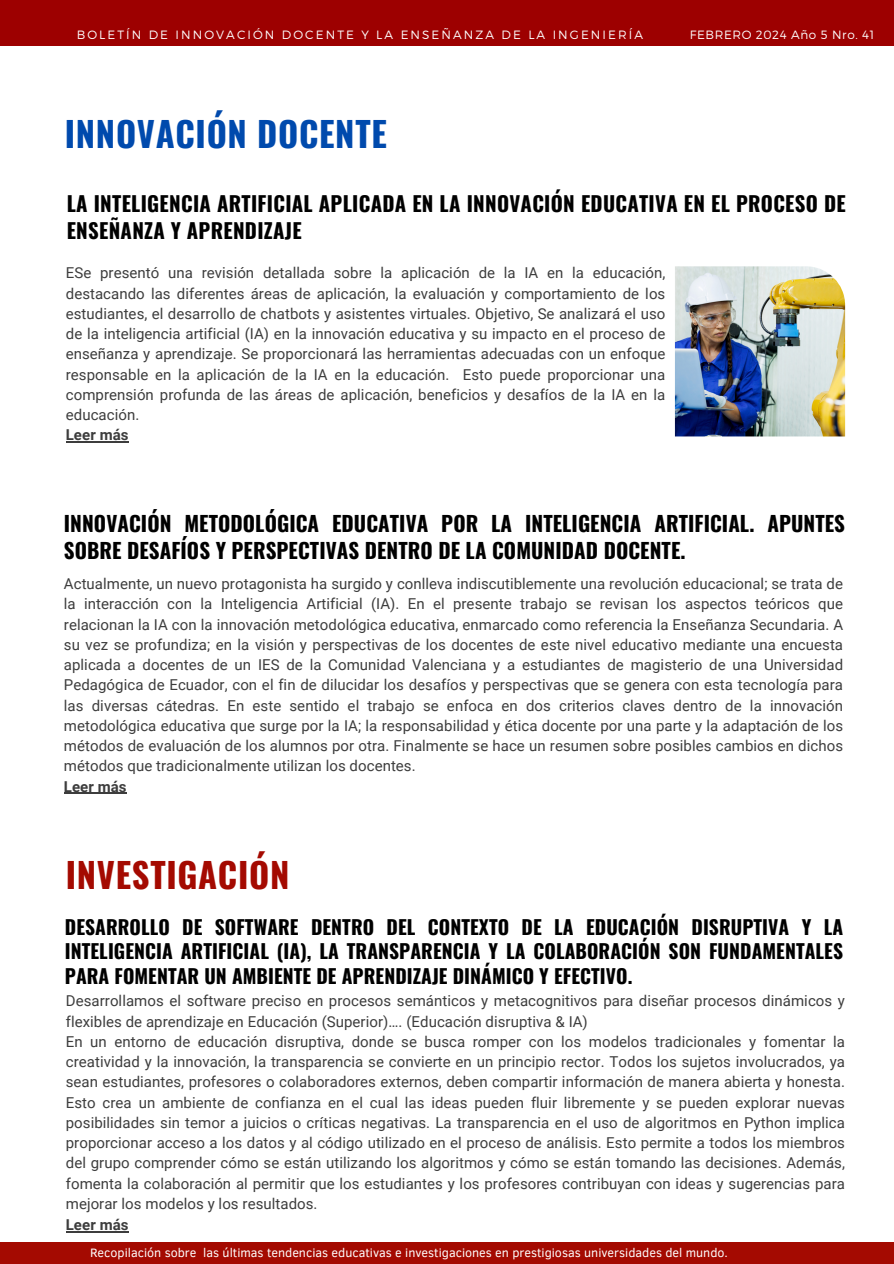
<style>
.page{position:relative;width:894px;height:1264px;background:#fff}
.page>*{position:absolute;margin:0;border:0;box-sizing:border-box;transform-origin:0 0}
.t1{font:700 34.5px "Oswald";letter-spacing:.02em;color:#004aad}
.t2{font:700 34.5px "Oswald";letter-spacing:.02em;color:#a40a01}
.t3{font:700 21px/27px "Oswald";letter-spacing:.005em;color:#000}
.t4{font:700 20.7px/26.7px "Oswald";letter-spacing:.015em;color:#000}
.t5{font:700 19.5px/24.8px "Oswald";letter-spacing:.005em;color:#000;text-align:justify}
.t6{font:15px/20.2px "Roboto";letter-spacing:.005em;color:#3d3d3d;text-align:justify}
.t7{font:700 15px "Roboto";letter-spacing:.005em;color:#3d3d3d}
.t8{font:12.45px "Clear Sans";color:#fff}
.t9{font:300 12px "Montserrat";letter-spacing:.175em;color:#fff}
.t10{font:300 12px "Montserrat";letter-spacing:.05em;color:#fff}
</style>
<div class="page">
<div style="left:0;top:0;width:893px;height:45px;background:#9d0000"></div>
<div style="left:0;top:1242px;width:893px;height:21px;background:#a40a01"></div>
<img style="left:674px;top:266px;width:170px;height:170px">
<hr style="left:64px;top:792px;width:63px;height:2px;background:#3d3d3d">
<hr style="left:66px;top:441px;width:63px;height:1px;background:#3d3d3d">
<hr style="left:66px;top:1231px;width:63px;height:1px;background:#3d3d3d">
<p class="t9" style="left:77px;top:27px;width:567px">BOLETÍN DE INNOVACIÓN DOCENTE Y LA ENSEÑANZA DE LA INGENIERÍA</p>
<h1 class="t1" style="left:65px;top:107px;width:323px">INNOVACIÓN DOCENTE</h1>
<p class="t10" style="left:689px;top:26px;width:186px">FEBRERO 2024 Año 5 Nro. 41</p>
<h3 class="t4" style="left:67px;top:189px;width:780px">LA INTELIGENCIA ARTIFICIAL APLICADA EN LA INNOVACIÓN EDUCATIVA EN EL PROCESO DE<br>ENSEÑANZA Y APRENDIZAJE</h3>
<p class="t6" style="left:66px;top:263px;width:601px">ESe presentó una revisión detallada sobre la aplicación de la IA en la educación, destacando las diferentes áreas de aplicación, la evaluación y comportamiento de los estudiantes, el desarrollo de chatbots y asistentes virtuales. Objetivo, Se analizará el uso de la inteligencia artificial (IA) en la innovación educativa y su impacto en el proceso de enseñanza y aprendizaje. Se proporcionará las herramientas adecuadas con un enfoque responsable en la aplicación de la IA en la educación. Esto puede proporcionar una comprensión profunda de las áreas de aplicación, beneficios y desafíos de la IA en la educación.</p>
<p class="t7" style="left:66px;top:426px;width:64px">Leer más</p>
<h2 class="t3" style="left:64px;top:509px;width:782px">INNOVACIÓN METODOLÓGICA EDUCATIVA POR LA INTELIGENCIA ARTIFICIAL. APUNTES<br>SOBRE DESAFÍOS Y PERSPECTIVAS DENTRO DE LA COMUNIDAD DOCENTE.</h2>
<p class="t6" style="left:64px;top:574px;width:780px">Actualmente, un nuevo protagonista ha surgido y conlleva indiscutiblemente una revolución educacional; se trata de la interacción con la Inteligencia Artificial (IA). En el presente trabajo se revisan los aspectos teóricos que relacionan la IA con la innovación metodológica educativa, enmarcado como referencia la Enseñanza Secundaria. A su vez se profundiza; en la visión y perspectivas de los docentes de este nivel educativo mediante una encuesta aplicada a docentes de un IES de la Comunidad Valenciana y a estudiantes de magisterio de una Universidad Pedagógica de Ecuador, con el fin de dilucidar los desafíos y perspectivas que se genera con esta tecnología para las diversas cátedras. En este sentido el trabajo se enfoca en dos criterios claves dentro de la innovación metodológica educativa que surge por la IA; la responsabilidad y ética docente por una parte y la adaptación de los métodos de evaluación de los alumnos por otra. Finalmente se hace un resumen sobre posibles cambios en dichos métodos que tradicionalmente utilizan los docentes.</p>
<p class="t7" style="left:64px;top:777px;width:64px">Leer más</p>
<h1 class="t2" style="left:66px;top:848px;width:225px">INVESTIGACIÓN</h1>
<h3 class="t5" style="left:65px;top:913px;width:779px">DESARROLLO DE SOFTWARE DENTRO DEL CONTEXTO DE LA EDUCACIÓN DISRUPTIVA Y LA INTELIGENCIA ARTIFICIAL (IA), LA TRANSPARENCIA Y LA COLABORACIÓN SON FUNDAMENTALES PARA FOMENTAR UN AMBIENTE DE APRENDIZAJE DINÁMICO Y EFECTIVO.</h3>
<p class="t6" style="left:66px;top:991px;width:780px;text-align:left">Desarrollamos el software preciso en procesos semánticos y metacognitivos para diseñar procesos dinámicos y flexibles de aprendizaje en Educación (Superior)…. (Educación disruptiva &amp; IA)<br>En un entorno de educación disruptiva, donde se busca romper con los modelos tradicionales y fomentar la creatividad y la innovación, la transparencia se convierte en un principio rector. Todos los sujetos involucrados, ya sean estudiantes, profesores o colaboradores externos, deben compartir información de manera abierta y honesta.<br>Esto crea un ambiente de confianza en el cual las ideas pueden fluir libremente y se pueden explorar nuevas posibilidades sin temor a juicios o críticas negativas. La transparencia en el uso de algoritmos en Python implica proporcionar acceso a los datos y al código utilizado en el proceso de análisis. Esto permite a todos los miembros del grupo comprender cómo se están utilizando los algoritmos y cómo se están tomando las decisiones. Además, fomenta la colaboración al permitir que los estudiantes y los profesores contribuyan con ideas y sugerencias para mejorar los modelos y los resultados.</p>
<p class="t7" style="left:66px;top:1216px;width:64px">Leer más</p>
<p class="t8" style="left:90px;top:1243px;width:639px">Recopilación sobre las últimas tendencias educativas e investigaciones en prestigiosas universidades del mundo.</p>
</div>
